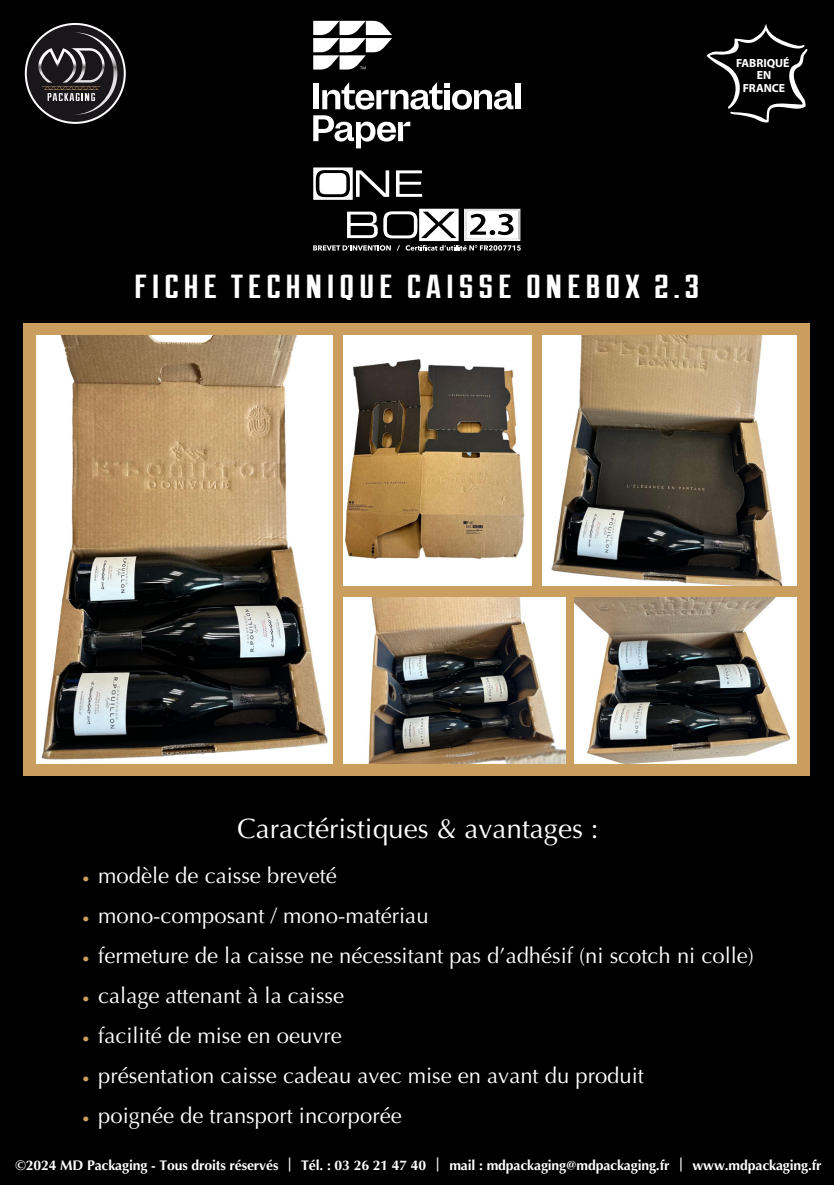
<style>
.page{position:relative;width:834px;height:1185px;background:#fff}
.page>*{position:absolute;margin:0;border:0;box-sizing:border-box;transform-origin:0 0}
.t1{font:33.4px "Duke Fill";letter-spacing:.1em;color:#fff;scale:1.38 1}
.t2{font:28px "Optima";color:#fff}
.t3{font:22px/40px "Optima";color:#fff}
.t4{font:700 14px "Optima";letter-spacing:-.01em;color:#fff}
.t5{font:700 11.8px/12.6px "Myriad Pro";color:#fff;text-align:center}
.s1{font-size:44px;color:#ca9e5f}
</style>
<div class="page">
<div style="left:0;top:0;width:833px;height:1185px;background:#000"></div>
<svg style="left:26px;top:24px;width:99px;height:99px"></svg>
<div style="left:25px;top:23px;width:101px;height:101px;border:2px solid #fff;border-radius:50%"></div>
<svg style="left:38px;top:33px;width:79px;height:82px;background:#413e41"></svg>
<svg style="left:706px;top:24px;width:101px;height:99px"></svg>
<div style="left:24px;top:323px;width:786px;height:453px;background:#ca9e5f"></div>
<svg style="left:313px;top:167px;width:76px;height:33px"></svg>
<svg style="left:396px;top:170px;width:26px;height:27px"></svg>
<svg style="left:313px;top:209px;width:207px;height:42px"></svg>
<div style="left:515px;top:83px;width:5px;height:26px;background:#fff"></div>
<svg style="left:313px;top:83px;width:200px;height:65px"></svg>
<svg style="left:313px;top:21px;width:79px;height:49px"></svg>
<img style="left:343px;top:597px;width:222px;height:166px">
<img style="left:574px;top:597px;width:222px;height:166px">
<img style="left:36px;top:336px;width:297px;height:427px">
<img style="left:343px;top:336px;width:188px;height:250px">
<img style="left:543px;top:336px;width:253px;height:250px">
<p class="t5" style="left:735px;top:56px;width:55px">FABRIQUÉ<br>EN<br>FRANCE</p>
<h1 class="t1" style="left:134px;top:267px;width:411px">FICHE TECHNIQUE CAISSE ONEBOX 2.3</h1>
<p class="t2" style="left:237px;top:812px;width:362px">Caractéristiques &amp; avantages :</p>
<p class="t3" style="left:80px;top:856px;width:675px"><span class="s1">.</span> modèle de caisse breveté<br><span class="s1">.</span> mono-composant / mono-matériau<br><span class="s1">.</span> fermeture de la caisse ne nécessitant pas d’adhésif (ni scotch ni colle) <span class="s1">.</span> calage attenant à la caisse<br><span class="s1">.</span> facilité de mise en oeuvre<br><span class="s1">.</span> présentation caisse cadeau avec mise en avant du produit<br><span class="s1">.</span> poignée de transport incorporée</p>
<p class="t4" style="left:15px;top:1157px;width:807px">©2024 MD Packaging - Tous droits réservés | Tél. : 03 26 21 47 40 | mail : mdpackaging@mdpackaging.fr | www.mdpackaging.fr</p>
</div>
